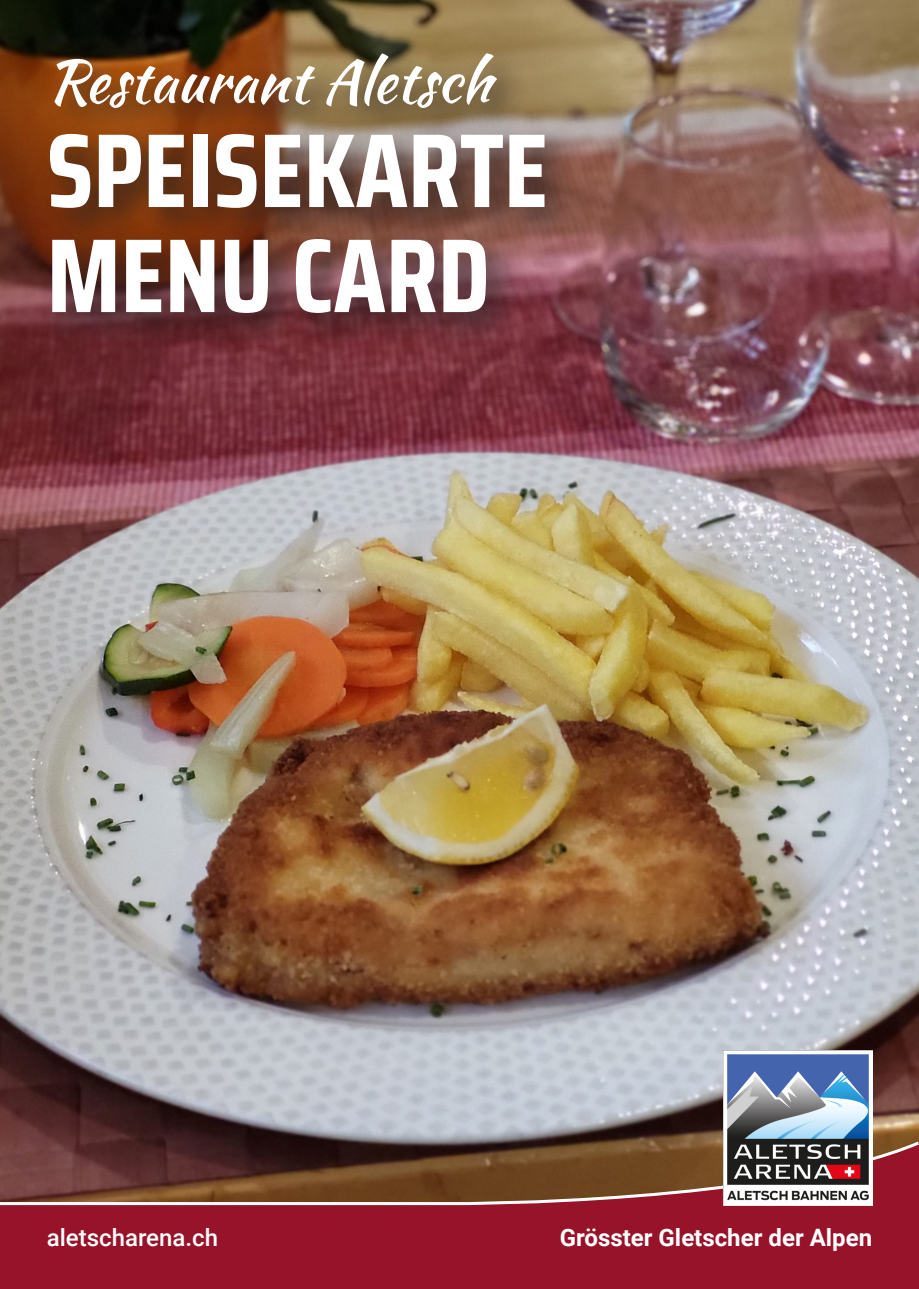
<style>
.page{position:relative;width:919px;height:1289px;background:#fff}
.page>*{position:absolute;margin:0;border:0;box-sizing:border-box;transform-origin:0 0}
.t1{font:700 105px/105px "Saira Condensed";color:#fff}
.t2{font:58.5px "Kaushan Script";color:#fff}
.t3{font:700 24px "Roboto";color:#fff}
.t4{font:500 24px "Roboto";color:#fff}
</style>
<div class="page">
<img style="left:0;top:0;width:918px;height:1139px">
<div style="left:40px;top:45px;width:540px;height:303px;background:#231f20;opacity:.75"></div>
<div style="left:0;top:1206px;width:918px;height:82px;background:#96132a"></div>
<svg style="left:0;top:1139px;width:918px;height:67px;background:#6f4332"></svg>
<img style="left:723px;top:1050px;width:149px;height:154px">
<h2 class="t2" style="left:47px;top:39px;width:446px">Restaurant Aletsch</h2>
<h1 class="t1" style="left:47px;top:117px;width:503px">SPEISEKARTE<br>MENU CARD</h1>
<p class="t4" style="left:47px;top:1220px;width:173px">aletscharena.ch</p>
<p class="t3" style="left:559px;top:1220px;width:314px">Grösster Gletscher der Alpen</p>
</div>
